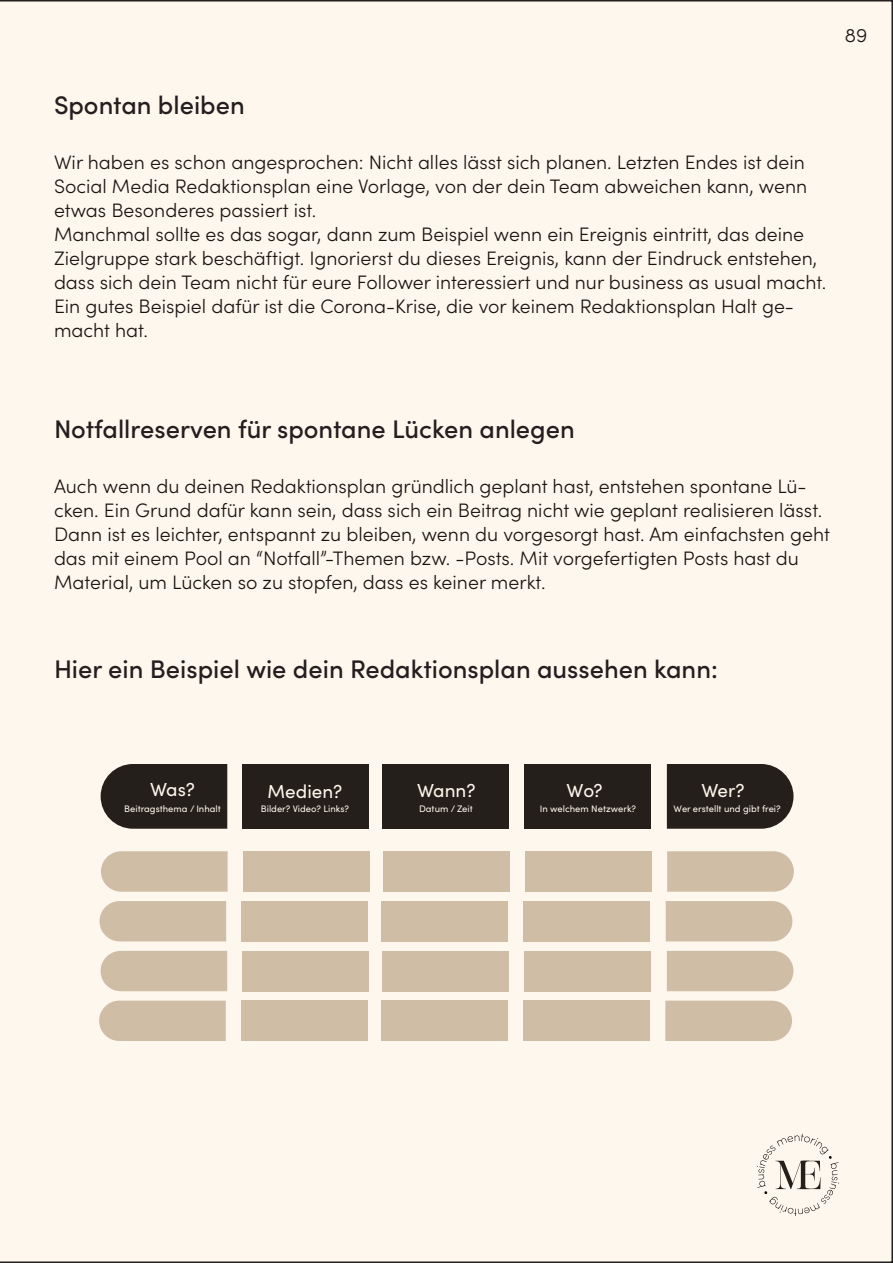
<style>
.page{position:relative;width:893px;height:1263px;background:#fef7ee}
.page>*{position:absolute;margin:0;border:0;box-sizing:border-box;transform-origin:0 0}
.t1{font:500 25.5px "Sofia Pro";color:#231f20}
.Fließtext{font:300 19.5px/24px "Sofia Pro";color:#171412}
.t2{font:18.9px "Sofia Pro";color:#fff7ed}
.t3{font:9.45px "Sofia Pro";color:#fff7ed}
</style>
<div class="page">
<svg style="left:757px;top:1134px;width:82px;height:82px;background:#e8e1d9"></svg>
<svg style="left:101px;top:764px;width:126px;height:65px;background:#312c26"></svg>
<div style="left:242px;top:764px;width:127px;height:65px;background:#241f1a"></div>
<div style="left:383px;top:764px;width:126px;height:65px;background:#241f1a"></div>
<div style="left:524px;top:764px;width:127px;height:65px;background:#241f1a"></div>
<div style="left:667px;top:764px;width:126px;height:65px;background:#241f1a"></div>
<svg style="left:101px;top:851px;width:127px;height:41px;background:#d1bfa9"></svg>
<div style="left:243px;top:851px;width:126px;height:41px;background:#cfbda6"></div>
<div style="left:383px;top:851px;width:127px;height:41px;background:#cfbda6"></div>
<div style="left:525px;top:851px;width:126px;height:41px;background:#cfbda6"></div>
<svg style="left:667px;top:851px;width:127px;height:41px;background:#d1bfa9"></svg>
<div style="left:100px;top:901px;width:126px;height:40px;background:#cfbda6"></div>
<div style="left:241px;top:901px;width:127px;height:40px;background:#cfbda6"></div>
<div style="left:381px;top:901px;width:127px;height:40px;background:#cfbda6"></div>
<div style="left:523px;top:901px;width:127px;height:40px;background:#cfbda6"></div>
<div style="left:666px;top:901px;width:126px;height:40px;background:#cfbda6"></div>
<div style="left:101px;top:951px;width:126px;height:40px;background:#cfbda6"></div>
<div style="left:242px;top:951px;width:127px;height:40px;background:#cfbda6"></div>
<div style="left:383px;top:951px;width:126px;height:40px;background:#cfbda6"></div>
<div style="left:524px;top:951px;width:127px;height:40px;background:#cfbda6"></div>
<div style="left:667px;top:951px;width:126px;height:40px;background:#cfbda6"></div>
<div style="left:99px;top:1001px;width:127px;height:40px;background:#cfbda6"></div>
<div style="left:241px;top:1001px;width:127px;height:40px;background:#cfbda6"></div>
<div style="left:381px;top:1001px;width:127px;height:40px;background:#cfbda6"></div>
<div style="left:523px;top:1001px;width:127px;height:40px;background:#cfbda6"></div>
<div style="left:665px;top:1001px;width:127px;height:40px;background:#cfbda6"></div>
<p class="Fließtext" style="left:845px;top:22px;width:24px">89</p>
<p class="t1" style="left:54px;top:86px;width:192px">Spontan bleiben</p>
<p class="Fließtext" style="left:54px;top:149px;width:755px;text-align:justify">Wir haben es schon angesprochen: Nicht alles lässt sich planen. Letzten Endes ist dein Social Media Redaktionsplan eine Vorlage, von der dein Team abweichen kann, wenn etwas Besonderes passiert ist.</p>
<p class="Fließtext" style="left:54px;top:221px;width:774px">Manchmal sollte es das sogar, dann zum Beispiel wenn ein Ereignis eintritt, das deine Zielgruppe stark beschäftigt. Ignorierst du dieses Ereignis, kann der Eindruck entstehen, dass sich dein Team nicht für eure Follower interessiert und nur business as usual macht.<br>Ein gutes Beispiel dafür ist die Corona-Krise, die vor keinem Redaktionsplan Halt ge&shy;macht hat.</p>
<p class="t1" style="left:54px;top:410px;width:522px">Notfallreserven für spontane Lücken anlegen</p>
<p class="Fließtext" style="left:54px;top:473px;width:770px">Auch wenn du deinen Redaktionsplan gründlich geplant hast, entstehen spontane Lü&shy;cken. Ein Grund dafür kann sein, dass sich ein Beitrag nicht wie geplant realisieren lässt.</p>
<p class="Fließtext" style="left:54px;top:521px;width:777px">Dann ist es leichter, entspannt zu bleiben, wenn du vorgesorgt hast. Am einfachsten geht das mit einem Pool an “Notfall”-Themen bzw. -Posts. Mit vorgefertigten Posts hast du<br>Material, um Lücken so zu stopfen, dass es keiner merkt.</p>
<p class="t1" style="left:54px;top:650px;width:665px">Hier ein Beispiel wie dein Redaktionsplan aussehen kann:</p>
<p class="t2" style="left:150px;top:776px;width:46px">Was?</p>
<p class="t2" style="left:268px;top:778px;width:76px">Medien?</p>
<p class="t2" style="left:417px;top:776px;width:60px">Wann?</p>
<p class="t3" style="left:124px;top:801px;width:98px">Beitragsthema / Inhalt</p>
<p class="t3" style="left:261px;top:802px;width:90px">Bilder? Video? Links?</p>
<p class="t3" style="left:419px;top:801px;width:55px">Datum / Zeit</p>
<p class="t3" style="left:540px;top:801px;width:98px">In welchem Netzwerk?</p>
<p class="t3" style="left:674px;top:802px;width:108px">Wer erstellt und gibt frei?</p>
<p class="t2" style="left:567px;top:776px;width:38px">Wo?</p>
<p class="t2" style="left:701px;top:776px;width:45px">Wer?</p>
</div>
